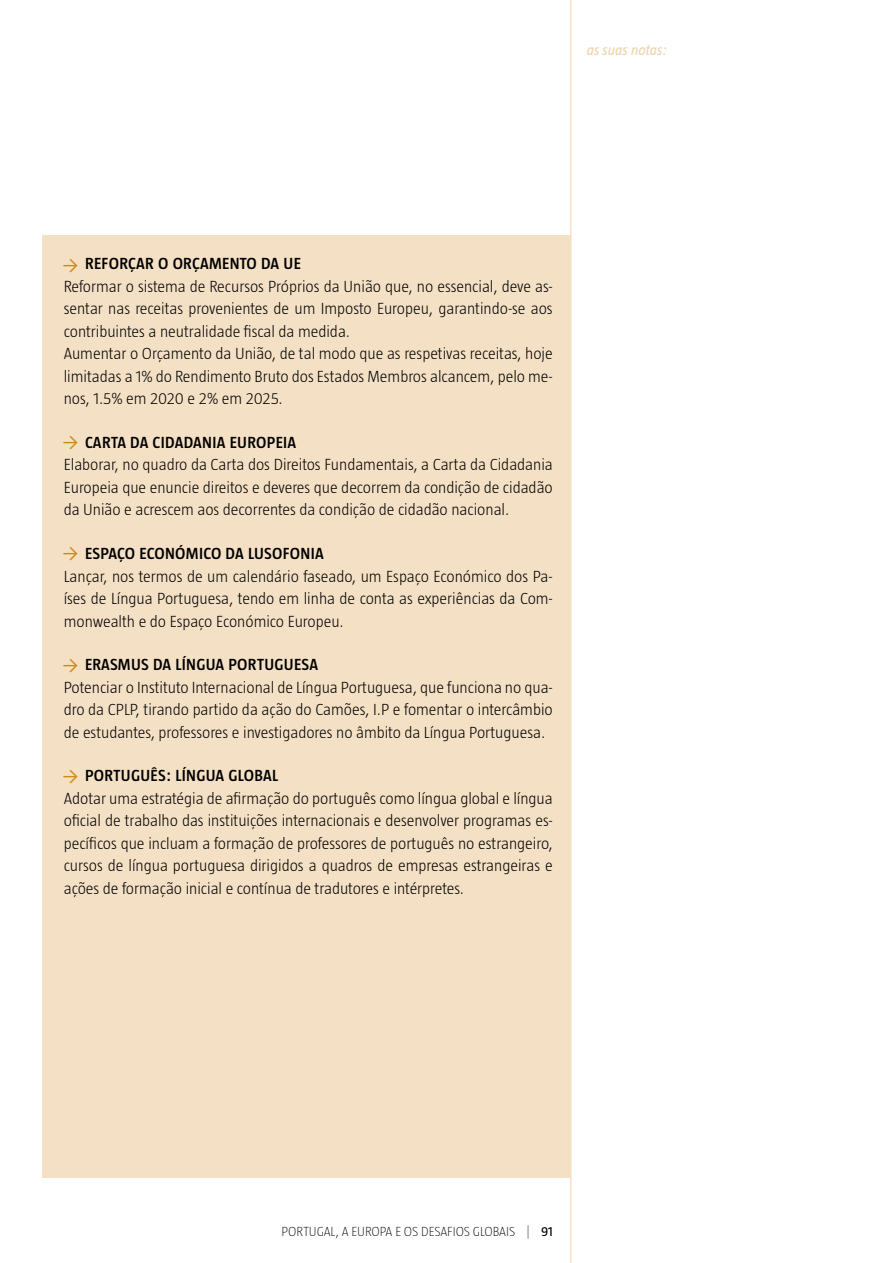
<style>
.page{position:relative;width:893px;height:1263px;background:#fff}
.page>*{position:absolute;margin:0;border:0;box-sizing:border-box;transform-origin:0 0}
.t1{font:300 16.5px/22.5px "Taz";color:#000}
.t2{font:600 16.5px "Taz";letter-spacing:.02em;color:#000}
.t3{font:italic 15px "Taz";color:#efd3ad}
.t4{font:200 13.5px "Taz";color:#000}
.s1{font-weight:400;font-size:18px;color:#ce8a14}
.s2{font-weight:600}
.s3{font-weight:400}
</style>
<div class="page">
<svg style="left:570px;top:0;width:2px;height:1263px;background:#f6e7d2"></svg>
<div style="left:43px;top:236px;width:527px;height:942px;background:#f4e0c4"></div>
<p class="t3" style="left:587px;top:42px;width:82px">as suas notas:</p>
<p class="t2" style="left:63px;top:255px;width:32px"><span class="s1">→</span> REFORÇAR</p>
<p class="t2" style="left:158px;top:255px;width:25px">O ORÇAMENTO</p>
<p class="t1" style="left:64px;top:253px;width:490px;text-indent:197px"><span class="s2">DA UE<br></span>Reformar o sistema de Recursos Próprios da União que, no essencial, deve as&shy;sentar nas receitas provenientes de um Imposto Europeu, garantindo-se aos contribuintes a neutralidade fiscal da medida.<br>Aumentar o Orçamento da União, de tal modo que as respetivas receitas, hoje limitadas a 1% do Rendimento Bruto dos Estados Membros alcancem, pelo me&shy;nos, 1.5% em 2020 e 2% em 2025.</p>
<p class="t2" style="left:63px;top:434px;width:32px"><span class="s1">→</span> CARTA</p>
<p class="t2" style="left:130px;top:434px;width:45px">DA CIDADAN</p>
<p class="t2" style="left:212px;top:434px;width:27px">IA EUROPE</p>
<p class="t1" style="left:64px;top:431px;width:490px;text-indent:219px"><span class="s2">IA<br></span>Elaborar, no quadro da Carta dos Direitos Fundamentais, a Carta da Cidadania Europeia que enuncie direitos e deveres que decorrem da condição de cidadão da União e acrescem aos decorrentes da condição de cidadão nacional.</p>
<p class="t2" style="left:63px;top:545px;width:32px"><span class="s1">→</span> ESPAÇO</p>
<p class="t2" style="left:139px;top:545px;width:11px">ECONÓM</p>
<p class="t2" style="left:199px;top:545px;width:59px">ICODALUSOFON</p>
<p class="t1" style="left:64px;top:542px;width:490px;text-indent:247px"><span class="s2">IA<br></span>Lançar, nos termos de um calendário faseado, um Espaço Económico dos Pa&shy;íses de Língua Portuguesa, tendo em linha de conta as experiências da Com&shy;monwealth e do Espaço Económico Europeu.</p>
<p class="t2" style="left:63px;top:656px;width:33px"><span class="s1">→</span> ERASMUS</p>
<p class="t2" style="left:153px;top:656px;width:44px">DA LÍNGUA</p>
<p class="t1" style="left:64px;top:653px;width:490px;text-indent:165px"><span class="s2">PORTUGUESA<br></span>Potenciar o Instituto Internacional de Língua Portuguesa, que funciona no qua&shy;dro da CPLP, tirando partido da ação do Camões, I.P e fomentar o intercâmbio de estudantes, professores e investigadores no âmbito da Língua Portuguesa.</p>
<p class="t2" style="left:63px;top:767px;width:33px"><span class="s1">→</span> PORTUGU</p>
<p class="t2" style="left:151px;top:767px;width:46px">ÊS: LÍNGUA</p>
<p class="t1" style="left:64px;top:764px;width:491px;text-indent:165px"><span class="s2">GLOBAL<br></span>Adotar uma estratégia de afirmação do português como língua global e língua oficial de trabalho das instituições internacionais e desenvolver programas es&shy;pecíficos que incluam a formação de professores de português no estrangeiro, cursos de língua portuguesa dirigidos a quadros de empresas estrangeiras e ações de formação inicial e contínua de tradutores e intérpretes.</p>
<p class="t4" style="left:282px;top:1224px;width:273px">PORTUGAL, A EUROPA E OS DESAFIOS GLOBAIS | <span class="s3">91</span></p>
</div>
